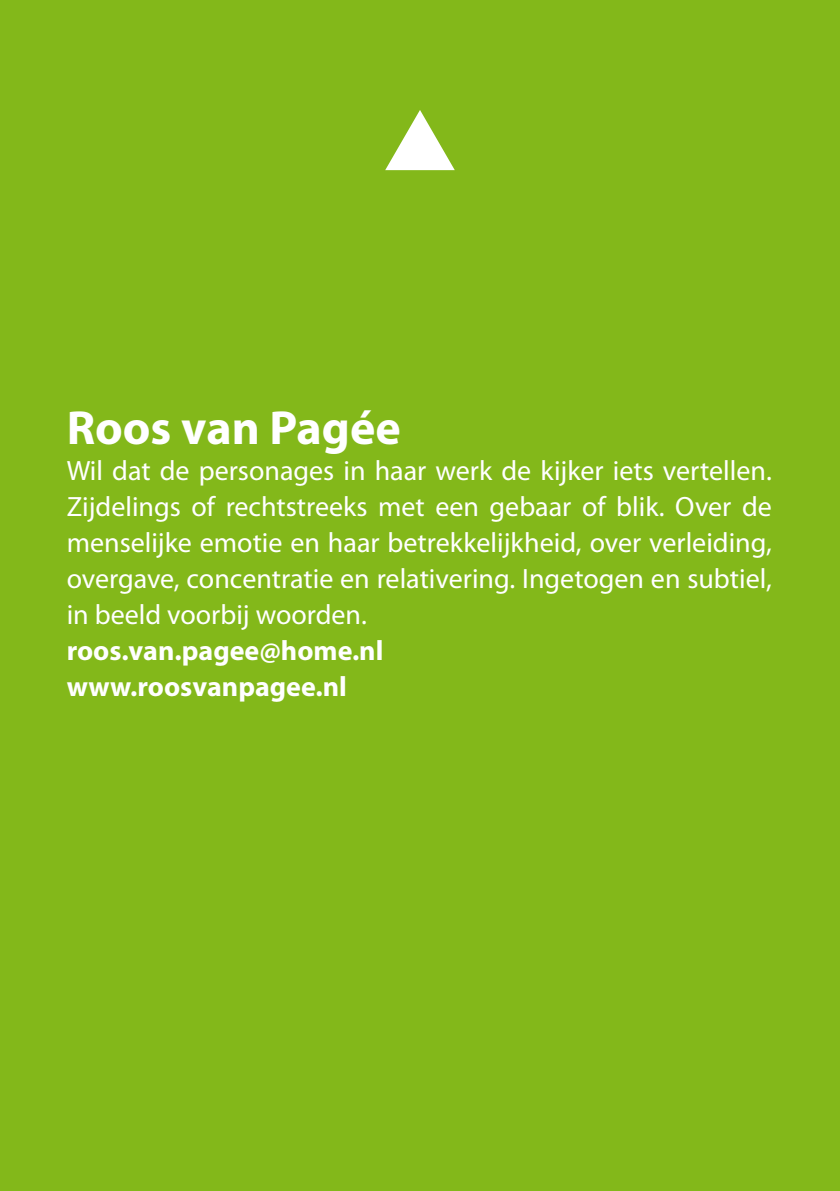
<style>
.page{position:relative;width:840px;height:1191px;background:#fff}
.page>*{position:absolute;margin:0;border:0;box-sizing:border-box;transform-origin:0 0}
.t1{font:700 48px "Myriad Pro";color:#fff}
.t2{font:28px/36px "Myriad Pro";color:#fff;text-align:justify}
.t3{font:700 28px/36px "Myriad Pro";color:#fff}
</style>
<div class="page">
<div style="left:0;top:0;width:839px;height:1191px;background:#83b81a"></div>
<svg style="left:385px;top:110px;width:69px;height:60px"></svg>
<h1 class="t1" style="left:67px;top:401px;width:335px">Roos van Pagée</h1>
<p class="t2" style="left:67px;top:453px;width:706px">Wil dat de personages in haar werk de kijker iets vertellen.<br>Zijdelings of rechtstreeks met een gebaar of blik. Over de menselijke emotie en haar betrekkelijkheid, over verleiding, overgave, concentratie en relativering. Ingetogen en subtiel, in beeld voorbij woorden.</p>
<p class="t3" style="left:67px;top:633px;width:318px">roos.van.pagee@home.nl www.roosvanpagee.nl</p>
</div>
